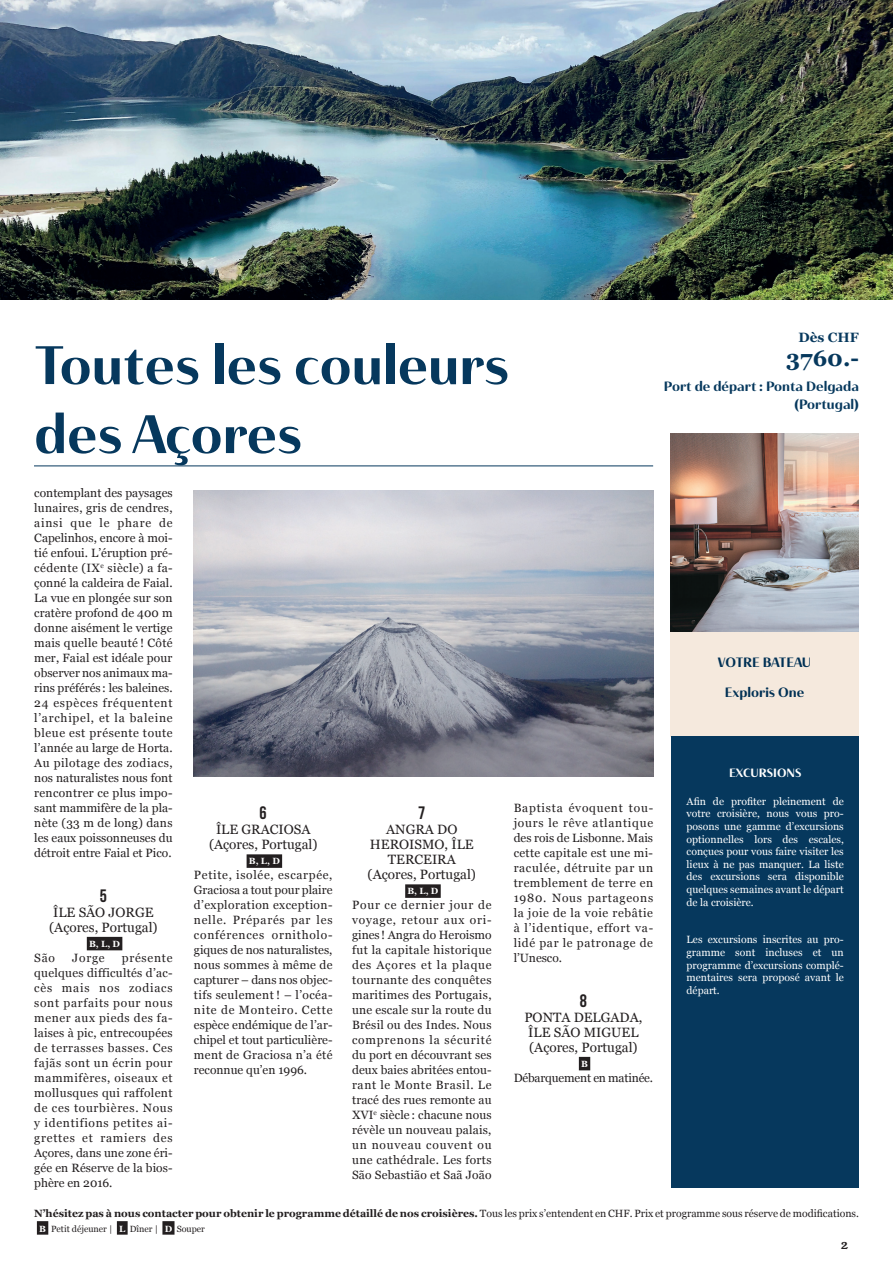
<style>
.page{position:relative;width:893px;height:1263px;background:#fff}
.page>*{position:absolute;margin:0;border:0;box-sizing:border-box;transform-origin:0 0}
.t1{font:54px/69px "Haboro Contrast Nor Bol";color:#06385d}
.t2{font:700 22.5px "Georgia";color:#06385d}
.t3{font:18px "Bebas Neue";color:#231f20}
.t4{font:13.5px/15px "Georgia";color:#231f20}
.t5{font:13.5px/18px "Haboro Contrast Nor Bol";color:#06385d;text-align:right}
.t6{font:13.5px "Haboro Contrast Nor Bol";color:#003054}
.t7{font:700 13.5px "Georgia";color:#06385d}
.t8{font:13.05px "Young Serif";color:#231f20}
.t9{font:12px/15px "Georgia";letter-spacing:.01em;color:#231f20;text-align:justify}
.t10{font:12px "Georgia";letter-spacing:-.015em;color:#231f20}
.t11{font:12px "Haboro Contrast Nor Bol";color:#fff}
.t12{font:10.5px/12.6px "Georgia";color:#fff;text-align:justify}
.t13{font:700 10.5px "Georgia";color:#231f20}
.t14{font:9px "Georgia";color:#231f20}
.t15{font:700 9px "Georgia";color:#fff}
.s1{font-weight:400}
.s2{font-weight:700;color:#fff}
</style>
<div class="page">
<div style="left:37px;top:1221px;width:11px;height:14px;background:#231f20"></div>
<div style="left:117px;top:1221px;width:11px;height:14px;background:#231f20"></div>
<div style="left:162px;top:1221px;width:13px;height:14px;background:#231f20"></div>
<hr style="left:34px;top:466px;width:619px;height:1px;background:#06385d">
<img style="left:194px;top:490px;width:459px;height:287px">
<div style="left:87px;top:937px;width:35px;height:13px;background:#231f20"></div>
<div style="left:247px;top:854px;width:35px;height:14px;background:#231f20"></div>
<div style="left:405px;top:884px;width:36px;height:14px;background:#231f20"></div>
<div style="left:579px;top:1057px;width:11px;height:13px;background:#231f20"></div>
<img style="left:0;top:0;width:893px;height:299px">
<img style="left:670px;top:433px;width:189px;height:199px">
<div style="left:670px;top:632px;width:189px;height:104px;background:#f5e9dd"></div>
<div style="left:671px;top:736px;width:188px;height:451px;background:#06385d"></div>
<h1 class="t1" style="left:34px;top:330px;width:476px">Toutes les couleurs des Açores</h1>
<p class="t9" style="left:34px;top:484px;width:140px">contemplant des paysages lunaires, gris de cendres, ainsi que le phare de Capelinhos, encore à moi&shy;tié enfoui. L’éruption pré&shy;cédente (IX<sup>e</sup> siècle) a fa&shy;çonné la caldeira de Faial.<br>La vue en plongée sur son cratère profond de 400 m donne aisément le vertige mais quelle beauté ! Côté mer, Faial est idéale pour observer nos animaux ma&shy;rins préférés : les baleines.<br>24 espèces fréquentent l’archipel, et la baleine bleue est présente toute l’année au large de Horta.<br>Au pilotage des zodiacs, nos naturalistes nous font rencontrer ce plus impo&shy;sant mammifère de la pla&shy;nète (33 m de long) dans les eaux poissonneuses du détroit entre Faial et Pico.</p>
<h3 class="t3" style="left:100px;top:885px;width:9px">5</h3>
<p class="t4" style="left:49px;top:904px;width:110px">ÎLE SÃO JORGE (Açores, Portugal)</p>
<p class="t15" style="left:89px;top:937px;width:32px">B, L, D</p>
<p class="t9" style="left:34px;top:949px;width:22px">São</p>
<p class="t9" style="left:72px;top:949px;width:34px">Jorge</p>
<p class="t9" style="left:34px;top:949px;width:140px;text-indent:88px">présente quelques difficultés d’ac&shy;cès mais nos zodiacs sont parfaits pour nous mener aux pieds des fa&shy;laises à pic, entrecoupées de terrasses basses. Ces fajãs sont un écrin pour mammifères, oiseaux et mollusques qui raffolent de ces tourbières. Nous y identifions petites ai&shy;grettes et ramiers des Açores, dans une zone éri&shy;gée en Réserve de la bios&shy;phère en 2016.</p>
<h3 class="t3" style="left:260px;top:803px;width:9px">6</h3>
<p class="t4" style="left:209px;top:821px;width:110px;text-align:center">ÎLE GRACIOSA (Açores, Portugal)</p>
<p class="t15" style="left:249px;top:854px;width:32px">B, L, D</p>
<p class="t9" style="left:194px;top:867px;width:140px">Petite, isolée, escarpée, Graciosa a tout pour plaire d’exploration exception&shy;nelle. Préparés par les conférences ornitholo&shy;giques de nos naturalistes, nous sommes à même de capturer – dans nos objec&shy;tifs seulement ! – l’océa&shy;nite de Monteiro. Cette espèce endémique de l’ar&shy;chipel et tout particulière&shy;ment de Graciosa n’a été reconnue qu’en 1996.</p>
<h3 class="t3" style="left:418px;top:803px;width:9px">7</h3>
<p class="t4" style="left:368px;top:821px;width:110px;text-align:center">ANGRA DO<br>HEROISMO, ÎLE<br>TERCEIRA (Açores, Portugal)</p>
<p class="t15" style="left:407px;top:884px;width:32px">B, L, D</p>
<p class="t9" style="left:352px;top:897px;width:141px">Pour ce dernier jour de voyage, retour aux ori&shy;gines ! Angra do Heroismo fut la capitale historique des Açores et la plaque tournante des conquêtes maritimes des Portugais, une escale sur la route du Brésil ou des Indes. Nous comprenons la sécurité du port en découvrant ses deux baies abritées entou&shy;rant le Monte Brasil. Le tracé des rues remonte au XVI<sup>e</sup> siècle : chacune nous révèle un nouveau palais, un nouveau couvent ou une cathédrale. Les forts São Sebastião et Saã João</p>
<p class="t9" style="left:514px;top:799px;width:141px">Baptista évoquent tou&shy;jours le rêve atlantique des rois de Lisbonne. Mais cette capitale est une mi&shy;raculée, détruite par un tremblement de terre en 1980. Nous partageons la joie de la voie rebâtie à l’identique, effort va&shy;lidé par le patronage de l’Unesco.</p>
<h3 class="t3" style="left:580px;top:990px;width:9px">8</h3>
<p class="t4" style="left:524px;top:1009px;width:120px">PONTA DELGADA,<br>ÎLE SÃO MIGUEL (Açores, Portugal)</p>
<p class="t15" style="left:581px;top:1057px;width:8px">B</p>
<p class="t10" style="left:514px;top:1069px;width:141px">Débarquement en matinée.</p>
<p class="t7" style="left:799px;top:327px;width:62px">Dès CHF</p>
<h2 class="t2" style="left:786px;top:341px;width:74px">3760.-</h2>
<p class="t5" style="left:664px;top:377px;width:197px">Port de départ : Ponta Delgada (Portugal)</p>
<p class="t6" style="left:718px;top:654px;width:95px">VOTRE BATEAU</p>
<p class="t6" style="left:725px;top:684px;width:81px">Exploris One</p>
<p class="t11" style="left:729px;top:765px;width:74px">EXCURSIONS</p>
<p class="t12" style="left:687px;top:794px;width:159px">Afin de profiter pleinement de votre croisière, nous vous pro&shy;posons une gamme d’excursions optionnelles lors des escales, conçues pour vous faire visiter les lieux à ne pas manquer. La liste des excursions sera disponible quelques semaines avant le départ de la croisière.</p>
<p class="t12" style="left:687px;top:933px;width:159px">Les excursions inscrites au pro&shy;gramme sont incluses et un programme d’excursions complé&shy;mentaires sera proposé avant le départ.</p>
<p class="t13" style="left:34px;top:1205px;width:826px">N’hésitez pas à nous contacter pour obtenir le programme détaillé de nos croisières. <span class="s1">Tous les prix s’entendent en CHF. Prix et programme sous réserve de modifications.</span></p>
<p class="t14" style="left:39px;top:1222px;width:167px"><span class="s2">B</span> Petit déjeuner | <span class="s2">L</span> Dîner | <span class="s2">D</span> Souper</p>
<p class="t8" style="left:841px;top:1235px;width:8px">2</p>
</div>
